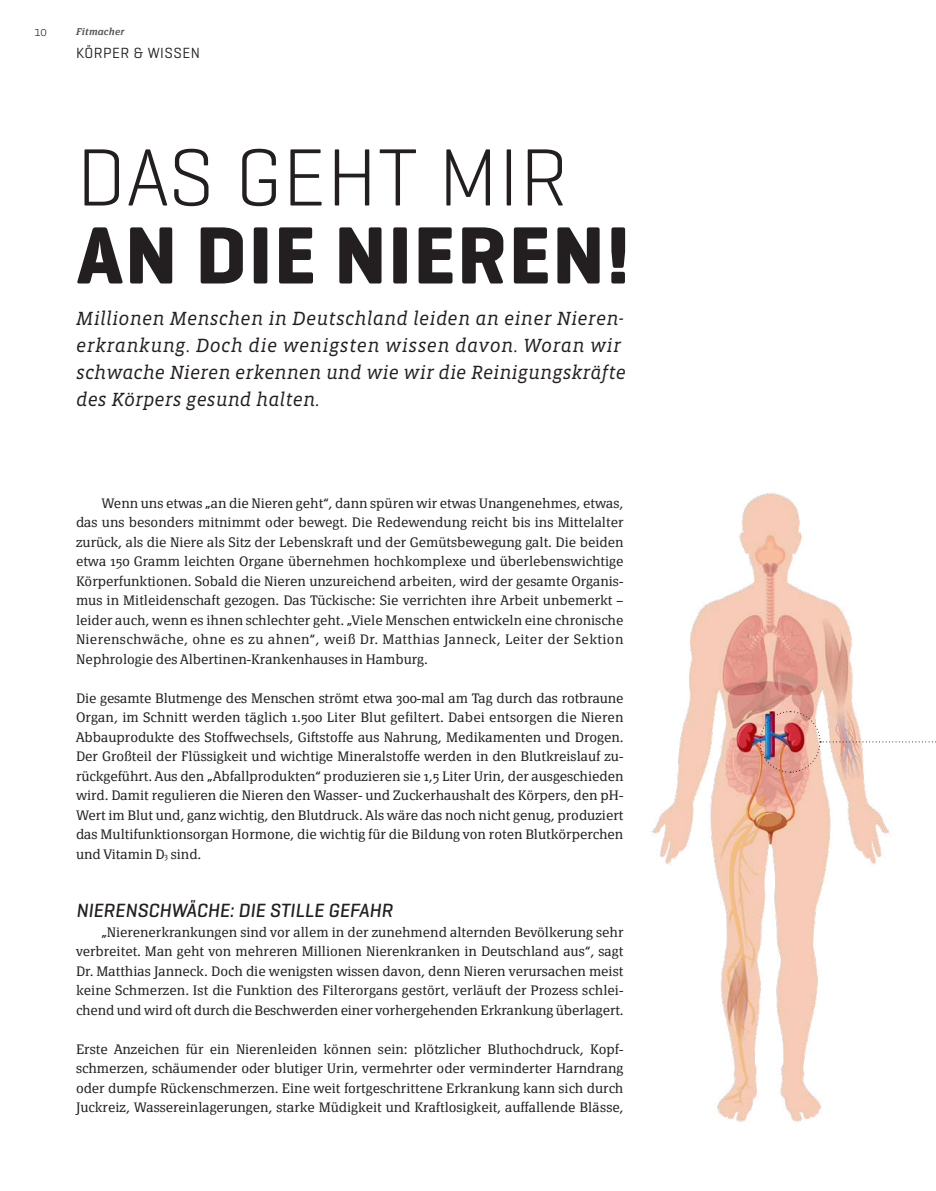
<style>
.page{position:relative;width:936px;height:1191px;background:#fff}
.page>*{position:absolute;margin:0;border:0;box-sizing:border-box;transform-origin:0 0}
.t1{font:700 82.5px "Geogrotesque";letter-spacing:.02em;color:#231f20}
.t2{font:300 82.5px "Geogrotesque";letter-spacing:.01em;color:#231f20}
.t3{font:italic 19.5px/27px "Vista Slab OT";letter-spacing:.01em;color:#231f20}
.t4{font:italic 500 19.5px "Geogrotesque";color:#231f20}
.t5{font:15px "Geogrotesque";letter-spacing:.03em;color:#231f20}
.t6{font:300 13.5px/19.5px "Page Serif OT";color:#231f20;text-align:justify}
.t7{font:300 12.75px "Vista Slab OT";color:#231f20}
.t8{font:italic 600 9.75px "Page Serif OT";letter-spacing:.005em;color:#555658}
.s1{font-size:7.8px}
</style>
<div class="page">
<img style="left:650px;top:493px;width:239px;height:629px">
<img style="left:759px;top:710px;width:177px;height:63px">
<p class="t7" style="left:34px;top:26px;width:14px">10</p>
<p class="t8" style="left:76px;top:26px;width:50px">Fitmacher</p>
<p class="t5" style="left:76px;top:44px;width:125px">KÖRPER &amp; WISSEN</p>
<h1 class="t2" style="left:77px;top:126px;width:493px">DAS GEHT MIR</h1>
<h1 class="t1" style="left:77px;top:204px;width:555px">AN DIE NIEREN!</h1>
<h2 class="t3" style="left:76px;top:306px;width:551px">Millionen Menschen in Deutschland leiden an einer Nieren&shy;erkrankung. Doch die wenigsten wissen davon. Woran wir schwache Nieren erkennen und wie wir die Reinigungskräfte des Körpers gesund halten.</h2>
<p class="t6" style="left:76px;top:493px;width:549px;text-indent:26px">Wenn uns etwas „an die Nieren geht“, dann spüren wir etwas Unangenehmes, etwas, das uns besonders mitnimmt oder bewegt. Die Redewendung reicht bis ins Mittelalter zurück, als die Niere als Sitz der Lebenskraft und der Gemütsbewegung galt. Die beiden etwa 150 Gramm leichten Organe übernehmen hochkomplexe und überlebenswichtige Körperfunktionen. Sobald die Nieren unzureichend arbeiten, wird der gesamte Organis&shy;mus in Mitleidenschaft gezogen. Das Tückische: Sie verrichten ihre Arbeit unbemerkt – leider auch, wenn es ihnen schlechter geht. „Viele Menschen entwickeln eine chronische Nierenschwäche, ohne es zu ahnen“, weiß Dr. Matthias Janneck, Leiter der Sektion Nephrologie des Albertinen-Krankenhauses in Hamburg.</p>
<p class="t6" style="left:76px;top:688px;width:549px">Die gesamte Blutmenge des Menschen strömt etwa 300-mal am Tag durch das rotbraune Organ, im Schnitt werden täglich 1.500 Liter Blut gefiltert. Dabei entsorgen die Nieren Abbauprodukte des Stoffwechsels, Giftstoffe aus Nahrung, Medikamenten und Drogen.<br>Der Großteil der Flüssigkeit und wichtige Mineralstoffe werden in den Blutkreislauf zu&shy;rückgeführt. Aus den „Abfallprodukten“ produzieren sie 1,5 Liter Urin, der ausgeschieden wird. Damit regulieren die Nieren den Wasser- und Zuckerhaushalt des Körpers, den pH-Wert im Blut und, ganz wichtig, den Blutdruck. Als wäre das noch nicht genug, produziert das Multifunktionsorgan Hormone, die wichtig für die Bildung von roten Blutkörperchen und Vitamin D<span class="s1">3</span> sind.</p>
<h2 class="t4" style="left:76px;top:898px;width:318px">NIERENSCHWÄCHE: DIE STILLE GEFAHR</h2>
<p class="t6" style="left:76px;top:922px;width:549px;text-indent:26px">„Nierenerkrankungen sind vor allem in der zunehmend alternden Bevölkerung sehr verbreitet. Man geht von mehreren Millionen Nierenkranken in Deutschland aus“, sagt Dr. Matthias Janneck. Doch die wenigsten wissen davon, denn Nieren verursachen meist keine Schmerzen. Ist die Funktion des Filterorgans gestört, verläuft der Prozess schlei&shy;chend und wird oft durch die Beschwerden einer vorhergehenden Erkrankung überlagert.</p>
<p class="t6" style="left:76px;top:1039px;width:549px">Erste Anzeichen für ein Nierenleiden können sein: plötzlicher Bluthochdruck, Kopf&shy;schmerzen, schäumender oder blutiger Urin, vermehrter oder verminderter Harndrang oder dumpfe Rückenschmerzen. Eine weit fortgeschrittene Erkrankung kann sich durch Juckreiz, Wassereinlagerungen, starke Müdigkeit und Kraftlosigkeit, auffallende Blässe,</p>
</div>
